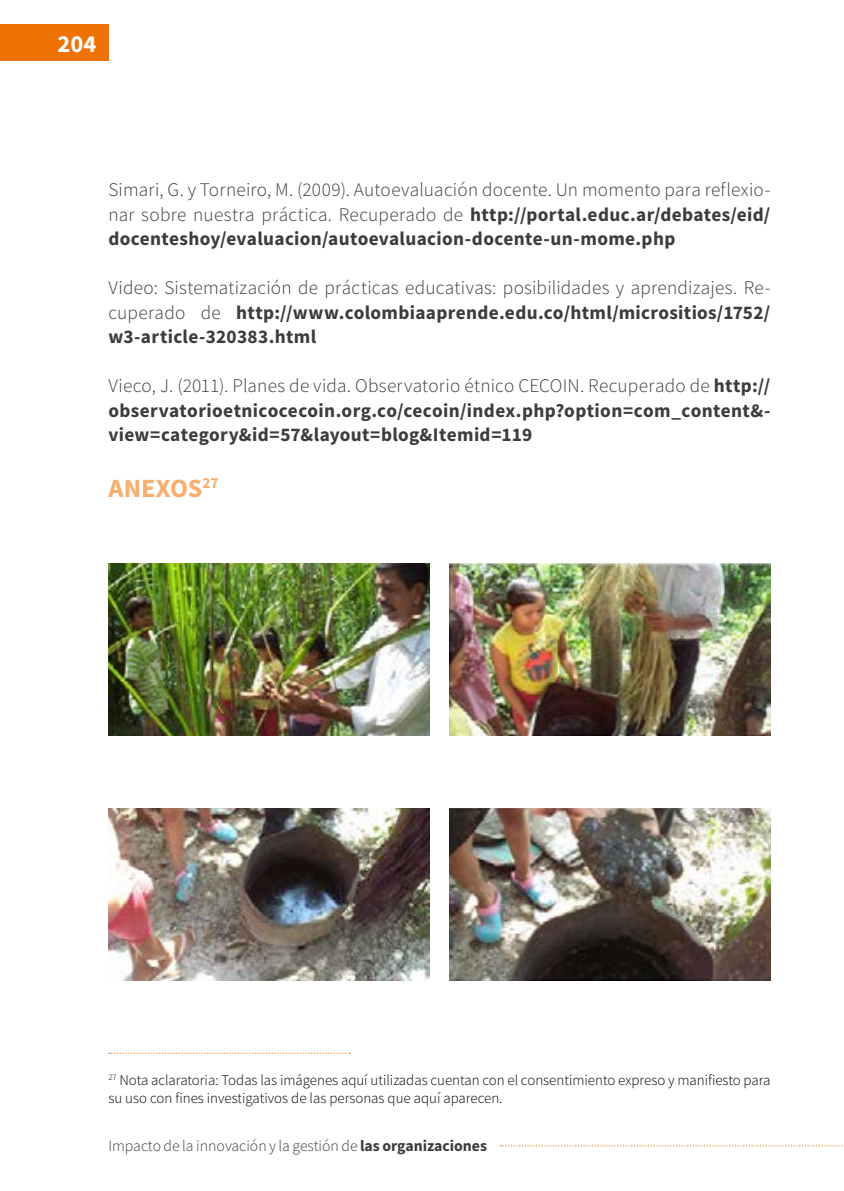
<style>
.page{position:relative;width:844px;height:1191px;background:#fff}
.page>*{position:absolute;margin:0;border:0;box-sizing:border-box;transform-origin:0 0}
.t1{font:700 26.25px "Source Sans Pro";color:#f7ae70}
.t2{font:700 24.5px "Source Sans Pro";color:#fff}
.t3{font:300 19.25px/24.5px "Source Sans Pro";letter-spacing:.015em;color:#3c3c3b;text-align:justify}
.t4{font:700 19.25px/24.5px "Source Sans Pro";letter-spacing:.015em;color:#3c3c3b;text-align:justify}
.t5{font:300 15.75px "Source Sans Pro";color:#3c3c3b}
.t6{font:300 14.88px/17.5px "Source Sans Pro";color:#000}
.s1{font-weight:700}
.s2{font-weight:300}
</style>
<div class="page">
<svg style="left:500px;top:1145px;width:343px;height:1px"></svg>
<div style="left:0;top:25px;width:108px;height:36px;background:#ee7203"></div>
<img style="left:108px;top:564px;width:321px;height:171px">
<img style="left:449px;top:564px;width:321px;height:171px">
<svg style="left:109px;top:1052px;width:241px;height:2px"></svg>
<img style="left:108px;top:808px;width:321px;height:172px">
<img style="left:449px;top:808px;width:321px;height:172px">
<p class="t2" style="left:57px;top:27px;width:40px">204</p>
<p class="t3" style="left:108px;top:177px;width:663px">Simari, G. y Torneiro, M. (2009). Autoevaluación docente. Un momento para reflexio&shy;nar sobre nuestra práctica. Recuperado de <span class="s1">http://portal.educ.ar/debates/eid/ docenteshoy/evaluacion/autoevaluacion-docente-un-mome.php</span></p>
<p class="t3" style="left:108px;top:275px;width:663px">Video: Sistematización de prácticas educativas: posibilidades y aprendizajes. Re&shy;cuperado de <span class="s1">http://www.colombiaaprende.edu.co/html/micrositios/1752/ w3-article-320383.html</span></p>
<p class="t4" style="left:108px;top:373px;width:663px"><span class="s2">Vieco, J. (2011). Planes de vida. Observatorio étnico CECOIN. Recuperado de</span> http:// observatorioetnicocecoin.org.co/cecoin/index.php?option=com_content&amp;- view=category&amp;id=57&amp;layout=blog&amp;Itemid=119</p>
<h1 class="t1" style="left:108px;top:471px;width:112px">ANEXOS<sup>27</sup></h1>
<p class="t6" style="left:108px;top:1071px;width:663px"><sup>27</sup> Nota aclaratoria: Todas las imágenes aquí utilizadas cuentan con el consentimiento expreso y manifiesto para su uso con fines investigativos de las personas que aquí aparecen.</p>
<p class="t5" style="left:108px;top:1136px;width:380px">Impacto de la innovación y la gestión de <span class="s1">las organizaciones</span></p>
</div>
